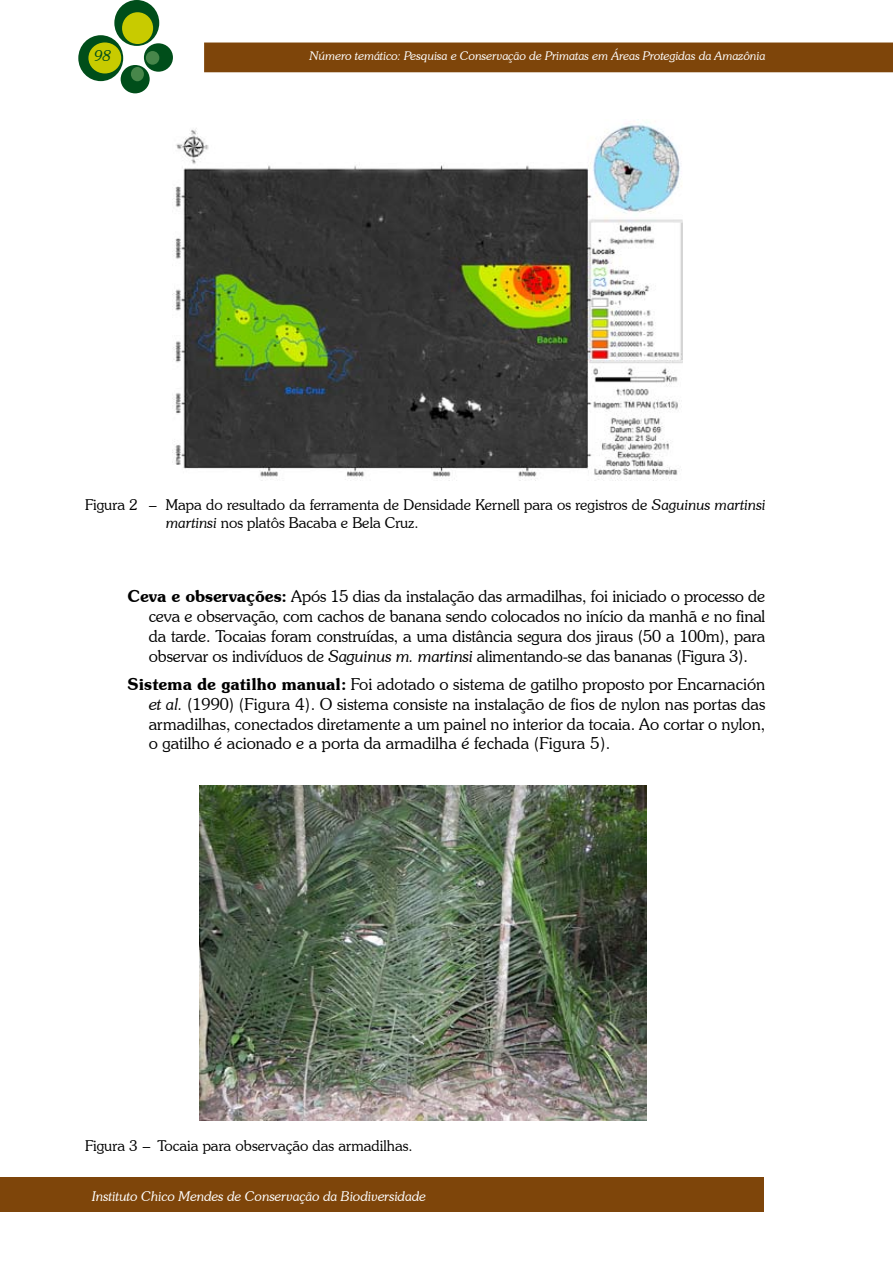
<style>
.page{position:relative;width:893px;height:1263px;background:#fff}
.page>*{position:absolute;margin:0;border:0;box-sizing:border-box;transform-origin:0 0}
.t1{font:300 16.5px/19.8px "Souvenir IT Cby BT";color:#000;text-align:justify}
.t2{font:300 15px/18px "Souvenir IT Cby BT";color:#000}
.t3{font:italic 300 15px "Souvenir IT Cby BT";color:#004e1a}
.t4{font:italic 300 13.5px "Souvenir IT Cby BT";color:#fff}
.t5{font:italic 300 12px "Souvenir IT Cby BT";color:#fff}
.s1{font-style:italic}
.s2{font-weight:600}
</style>
<div class="page">
<div style="left:205px;top:43px;width:687px;height:29px;background:#7e450a"></div>
<div style="left:114px;top:0;width:45px;height:46px;background:#004e1a;border-radius:50%"></div>
<div style="left:78px;top:35px;width:45px;height:46px;background:#004e1a;border-radius:50%"></div>
<div style="left:144px;top:43px;width:29px;height:29px;background:#004e1a;border-radius:50%"></div>
<div style="left:121px;top:65px;width:29px;height:28px;background:#004e1a;border-radius:50%"></div>
<div style="left:122px;top:12px;width:31px;height:32px;background:#c8cb00;border-radius:50%"></div>
<div style="left:88px;top:42px;width:33px;height:31px;background:#c8cb00;border-radius:50%"></div>
<div style="left:146px;top:51px;width:13px;height:14px;background:#47864a;border-radius:50%"></div>
<div style="left:131px;top:67px;width:13px;height:14px;background:#47864a;border-radius:50%"></div>
<div style="left:0;top:1178px;width:764px;height:34px;background:#7e450a"></div>
<img style="left:172px;top:119px;width:510px;height:361px">
<img style="left:200px;top:785px;width:446px;height:335px">
<p class="t3" style="left:95px;top:46px;width:18px">98</p>
<p class="t5" style="left:310px;top:49px;width:457px">Número temático: Pesquisa e Conservação de Primatas em Áreas Protegidas da Amazônia</p>
<p class="t2" style="left:166px;top:496px;width:601px;text-indent:-81px">Figura 2 – Mapa do resultado da ferramenta de Densidade Kernell para os registros de <span class="s1">Saguinus martinsi martinsi</span> nos platôs Bacaba e Bela Cruz.</p>
<p class="t1" style="left:149px;top:586px;width:618px;text-indent:-21px"><span class="s2">Ceva e observações:</span> Após 15 dias da instalação das armadilhas, foi iniciado o processo de ceva e observação, com cachos de banana sendo colocados no início da manhã e no final da tarde. Tocaias foram construídas, a uma distância segura dos jiraus (50 a 100m), para observar os indivíduos de <span class="s1">Saguinus m. martinsi</span> alimentando-se das bananas (Figura 3).</p>
<p class="t1" style="left:149px;top:674px;width:618px;text-indent:-21px"><span class="s2">Sistema de gatilho manual:</span> Foi adotado o sistema de gatilho proposto por Encarnación <span class="s1">et al.</span> (1990) (Figura 4). O sistema consiste na instalação de fios de nylon nas portas das armadilhas, conectados diretamente a um painel no interior da tocaia. Ao cortar o nylon, o gatilho é acionado e a porta da armadilha é fechada (Figura 5).</p>
<p class="t2" style="left:85px;top:1136px;width:329px">Figura 3 – Tocaia para observação das armadilhas.</p>
<p class="t4" style="left:92px;top:1188px;width:335px">Instituto Chico Mendes de Conservação da Biodiversidade</p>
</div>
